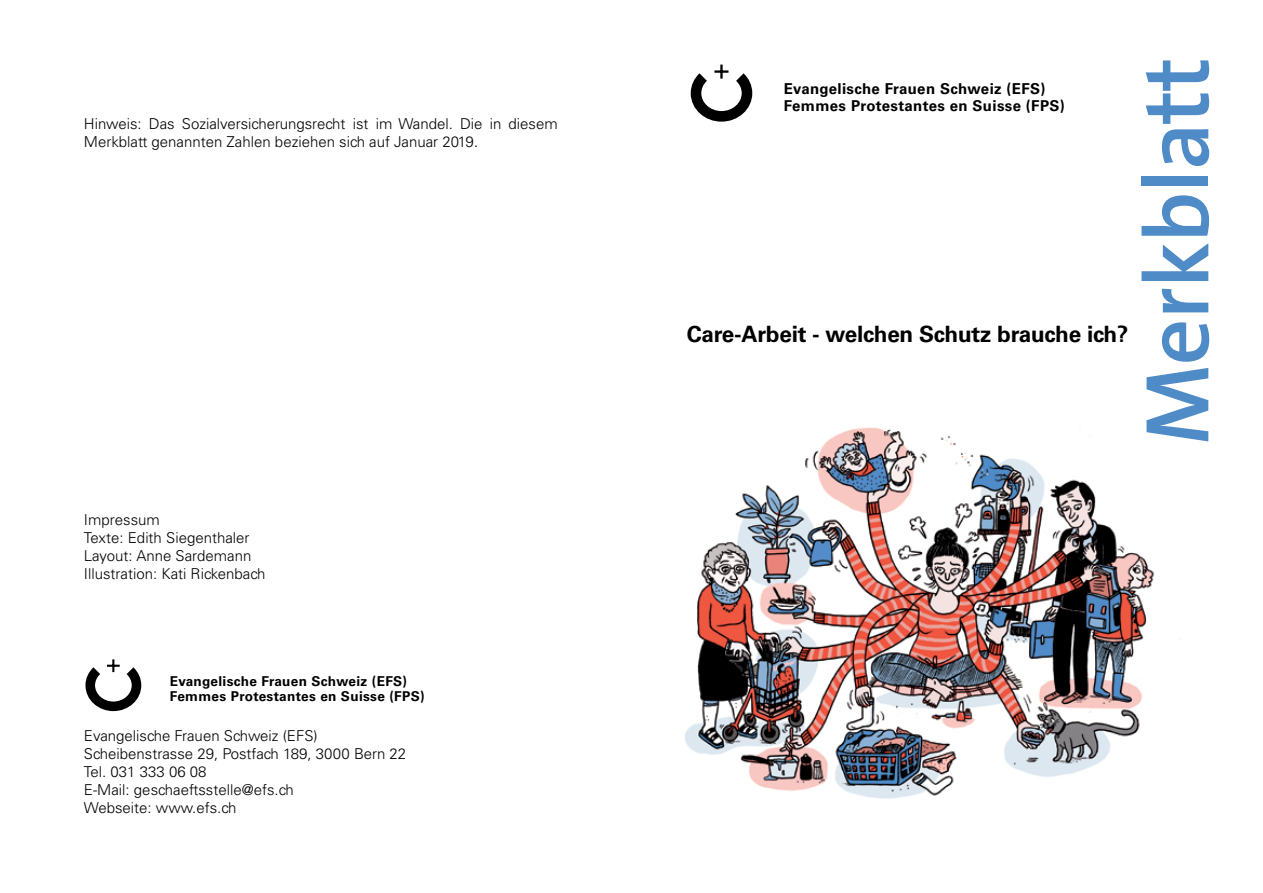
<style>
.page{position:relative;width:1263px;height:893px;background:#fff}
.page>*{position:absolute;margin:0;border:0;box-sizing:border-box;transform-origin:0 0}
.t1{font:600 91.5px "The Sans";letter-spacing:-.01em;color:#4e8bc7}
.t2{font:700 22.5px "Univers";letter-spacing:-.01em;color:#000}
.t3{font:300 15px/18px "Univers";color:#000}
.t4{font:700 15px/16.5px "Univers";letter-spacing:.025em;color:#000}
.t5{font:700 13.65px/15px "Univers";letter-spacing:.025em;color:#000}
.s1{font-size:16.5px}
</style>
<div class="page">
<svg style="left:85px;top:659px;width:57px;height:53px"></svg>
<svg style="left:690px;top:64px;width:63px;height:58px"></svg>
<img style="left:685px;top:426px;width:470px;height:373px">
<p class="t3" style="left:84px;top:115px;width:475px">Hinweis: Das Sozialversicherungsrecht ist im Wandel. Die in diesem<br>Merkblatt genannten Zahlen beziehen sich auf Januar 2019<span class="s1">.</span></p>
<p class="t3" style="left:84px;top:511px;width:183px">Impressum<br>Texte: Edith Siegenthaler<br>Layout: Anne Sardemann<br>Illustration: Kati Rickenbach</p>
<p class="t5" style="left:170px;top:674px;width:256px">Evangelische Frauen Schweiz (EFS)<br>Femmes Protestantes en Suisse (FPS)</p>
<p class="t3" style="left:84px;top:727px;width:324px">Evangelische Frauen Schweiz (EFS)<br>Scheibenstrasse 29, Postfach 189, 3000 Bern 22<br>Tel. 031 333 06 08<br>E-Mail: geschaeftsstelle@efs.ch<br>Webseite: www.efs.ch</p>
<p class="t4" style="left:784px;top:81px;width:283px">Evangelische Frauen Schweiz (EFS)<br>Femmes Protestantes en Suisse (FPS)</p>
<h2 class="t2" style="left:687px;top:321px;width:443px">Care-Arbeit - welchen Schutz brauche ich?</h2>
<h1 class="t1" style="left:1119px;top:445px;width:390px;rotate:-90deg">Merkblatt</h1>
</div>
